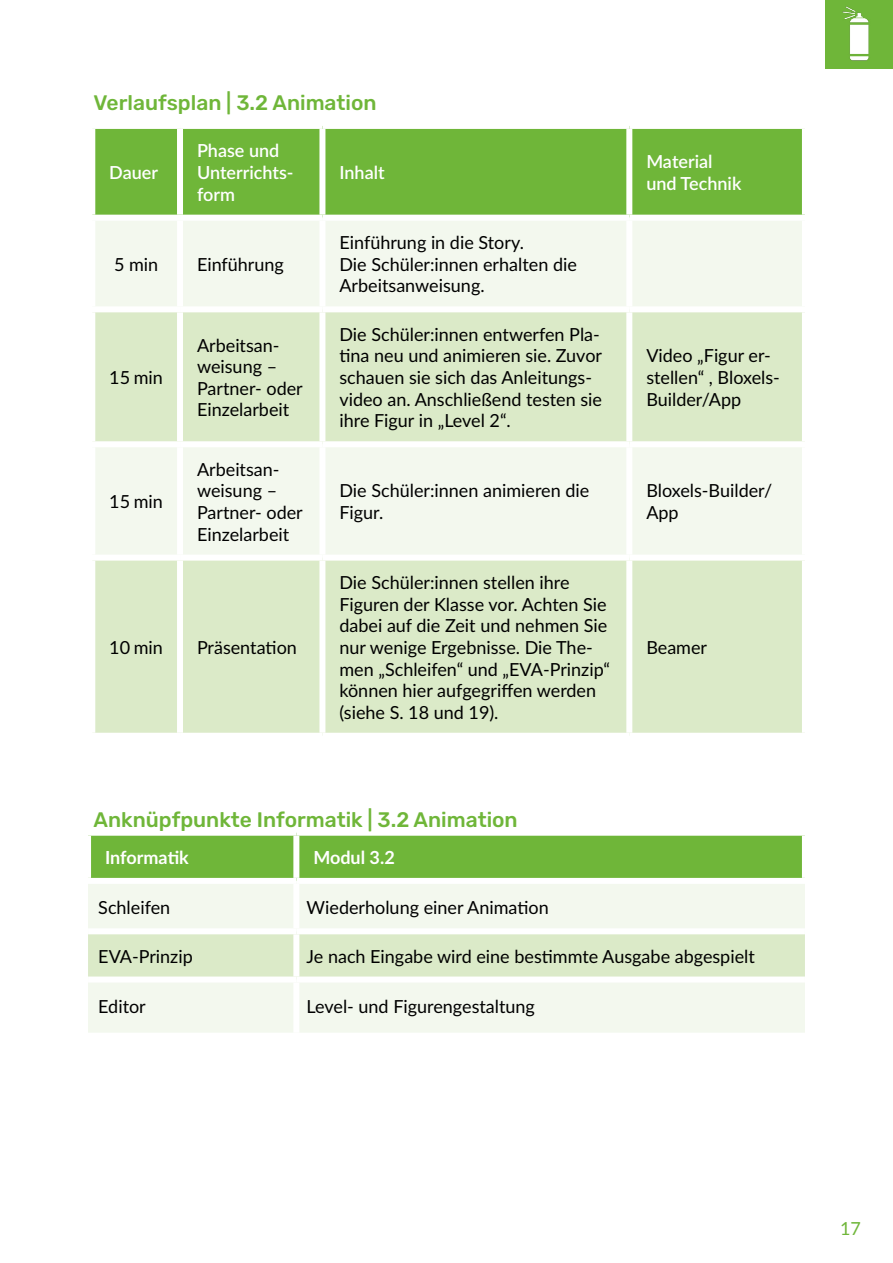
<style>
.page{position:relative;width:893px;height:1263px;background:#fff}
.page>*{position:absolute;margin:0;border:0;box-sizing:border-box;transform-origin:0 0}
.t1{font:500 21px "Rubik";color:#6fb639}
.t2{font:18px/21.6px "Lato";color:#000}
.t3{font:600 18px/21.6px "Lato";color:#fff}
.t4{font:700 18px "Lato";color:#fff}
.t5{font:18px "Lato";color:#6fb639}
</style>
<div class="page">
<img style="left:826px;top:1px;width:67px;height:67px">
<div style="left:95px;top:129px;width:707px;height:86px;background:#6fb639"></div>
<div style="left:95px;top:221px;width:707px;height:85px;background:#f3f8ee"></div>
<svg style="left:95px;top:312px;width:707px;height:421px;background:#e1edd2"></svg>
<div style="left:89px;top:441px;width:91px;height:6px;background:#fff"></div>
<div style="left:180px;top:441px;width:142px;height:6px;background:#fff"></div>
<div style="left:322px;top:441px;width:307px;height:6px;background:#fff"></div>
<div style="left:629px;top:441px;width:179px;height:6px;background:#fff"></div>
<div style="left:89px;top:555px;width:91px;height:6px;background:#fff"></div>
<div style="left:180px;top:555px;width:142px;height:6px;background:#fff"></div>
<div style="left:322px;top:555px;width:307px;height:6px;background:#fff"></div>
<div style="left:629px;top:555px;width:179px;height:6px;background:#fff"></div>
<div style="left:177px;top:129px;width:6px;height:86px;background:#fff"></div>
<div style="left:319px;top:129px;width:6px;height:86px;background:#fff"></div>
<div style="left:626px;top:129px;width:6px;height:86px;background:#fff"></div>
<div style="left:177px;top:221px;width:6px;height:85px;background:#fff"></div>
<div style="left:319px;top:221px;width:6px;height:85px;background:#fff"></div>
<div style="left:626px;top:221px;width:6px;height:85px;background:#fff"></div>
<div style="left:177px;top:312px;width:6px;height:129px;background:#fff"></div>
<div style="left:319px;top:312px;width:6px;height:129px;background:#fff"></div>
<div style="left:626px;top:312px;width:6px;height:129px;background:#fff"></div>
<div style="left:177px;top:447px;width:6px;height:108px;background:#fff"></div>
<div style="left:319px;top:447px;width:6px;height:108px;background:#fff"></div>
<div style="left:626px;top:447px;width:6px;height:108px;background:#fff"></div>
<div style="left:177px;top:561px;width:6px;height:172px;background:#fff"></div>
<div style="left:319px;top:561px;width:6px;height:172px;background:#fff"></div>
<div style="left:626px;top:561px;width:6px;height:172px;background:#fff"></div>
<div style="left:91px;top:836px;width:711px;height:42px;background:#6fb639"></div>
<div style="left:88px;top:884px;width:717px;height:149px;background:#f3f8ee"></div>
<div style="left:88px;top:934px;width:717px;height:42px;background:#dbeac8"></div>
<div style="left:293px;top:836px;width:6px;height:42px;background:#fff"></div>
<div style="left:293px;top:884px;width:6px;height:44px;background:#fff"></div>
<div style="left:88px;top:928px;width:208px;height:6px;background:#fff"></div>
<div style="left:296px;top:928px;width:509px;height:6px;background:#fff"></div>
<div style="left:293px;top:934px;width:6px;height:42px;background:#fff"></div>
<div style="left:88px;top:976px;width:208px;height:6px;background:#fff"></div>
<div style="left:296px;top:976px;width:509px;height:6px;background:#fff"></div>
<div style="left:293px;top:982px;width:6px;height:51px;background:#fff"></div>
<p class="t1" style="left:94px;top:91px;width:285px">Verlaufsplan | 3.2 Animation</p>
<p class="t3" style="left:109px;top:161px;width:50px">Dauer</p>
<p class="t3" style="left:197px;top:139px;width:98px">Phase und<br>Unterrichts&shy;form</p>
<p class="t2" style="left:114px;top:253px;width:46px">5 min</p>
<p class="t2" style="left:197px;top:253px;width:88px">Einführung</p>
<p class="t3" style="left:339px;top:161px;width:47px">Inhalt</p>
<p class="t3" style="left:646px;top:150px;width:97px">Material und Technik</p>
<p class="t2" style="left:339px;top:231px;width:239px">Einführung in die Story.<br>Die Schüler:innen erhalten die<br>Arbeitsanweisung.</p>
<p class="t2" style="left:109px;top:366px;width:55px">15 min</p>
<p class="t2" style="left:109px;top:490px;width:55px">15 min</p>
<p class="t2" style="left:197px;top:334px;width:107px">Arbeitsan&shy;weisung –<br>Partner- oder<br>Einzelarbeit</p>
<p class="t2" style="left:339px;top:323px;width:264px">Die Schüler:innen entwerfen Pla&shy;tina neu und animieren sie. Zuvor schauen sie sich das Anleitungs&shy;video an. Anschließend testen sie ihre Figur in „Level 2“.</p>
<p class="t2" style="left:646px;top:344px;width:135px">Video „Figur er&shy;stellen“ , Bloxels-<br>Builder/App</p>
<p class="t2" style="left:197px;top:458px;width:107px">Arbeitsan&shy;weisung –<br>Partner- oder<br>Einzelarbeit</p>
<p class="t2" style="left:339px;top:479px;width:251px">Die Schüler:innen animieren die<br>Figur.</p>
<p class="t2" style="left:646px;top:479px;width:127px">Bloxels-Builder/<br>App</p>
<p class="t2" style="left:109px;top:636px;width:55px">10 min</p>
<p class="t2" style="left:197px;top:636px;width:101px">Präsentation</p>
<p class="t2" style="left:339px;top:571px;width:272px">Die Schüler:innen stellen ihre<br>Figuren der Klasse vor. Achten Sie dabei auf die Zeit und nehmen Sie nur wenige Ergebnisse. Die The&shy;men „Schleifen“ und „EVA-Prinzip“ können hier aufgegriffen werden (siehe S. 18 und 19).</p>
<p class="t1" style="left:94px;top:808px;width:426px">Anknüpfpunkte Informatik | 3.2 Animation</p>
<p class="t2" style="left:646px;top:636px;width:62px">Beamer</p>
<p class="t4" style="left:105px;top:844px;width:85px">Informatik</p>
<p class="t4" style="left:313px;top:844px;width:83px">Modul 3.2</p>
<p class="t2" style="left:98px;top:896px;width:73px">Schleifen</p>
<p class="t2" style="left:307px;top:896px;width:244px">Wiederholung einer Animation</p>
<p class="t2" style="left:98px;top:944px;width:96px">EVA-Prinzip</p>
<p class="t2" style="left:307px;top:944px;width:450px">Je nach Eingabe wird eine bestimmte Ausgabe abgespielt</p>
<p class="t2" style="left:98px;top:995px;width:49px">Editor</p>
<p class="t2" style="left:307px;top:995px;width:230px">Level- und Figurengestaltung</p>
<p class="t5" style="left:840px;top:1215px;width:22px">17</p>
</div>
